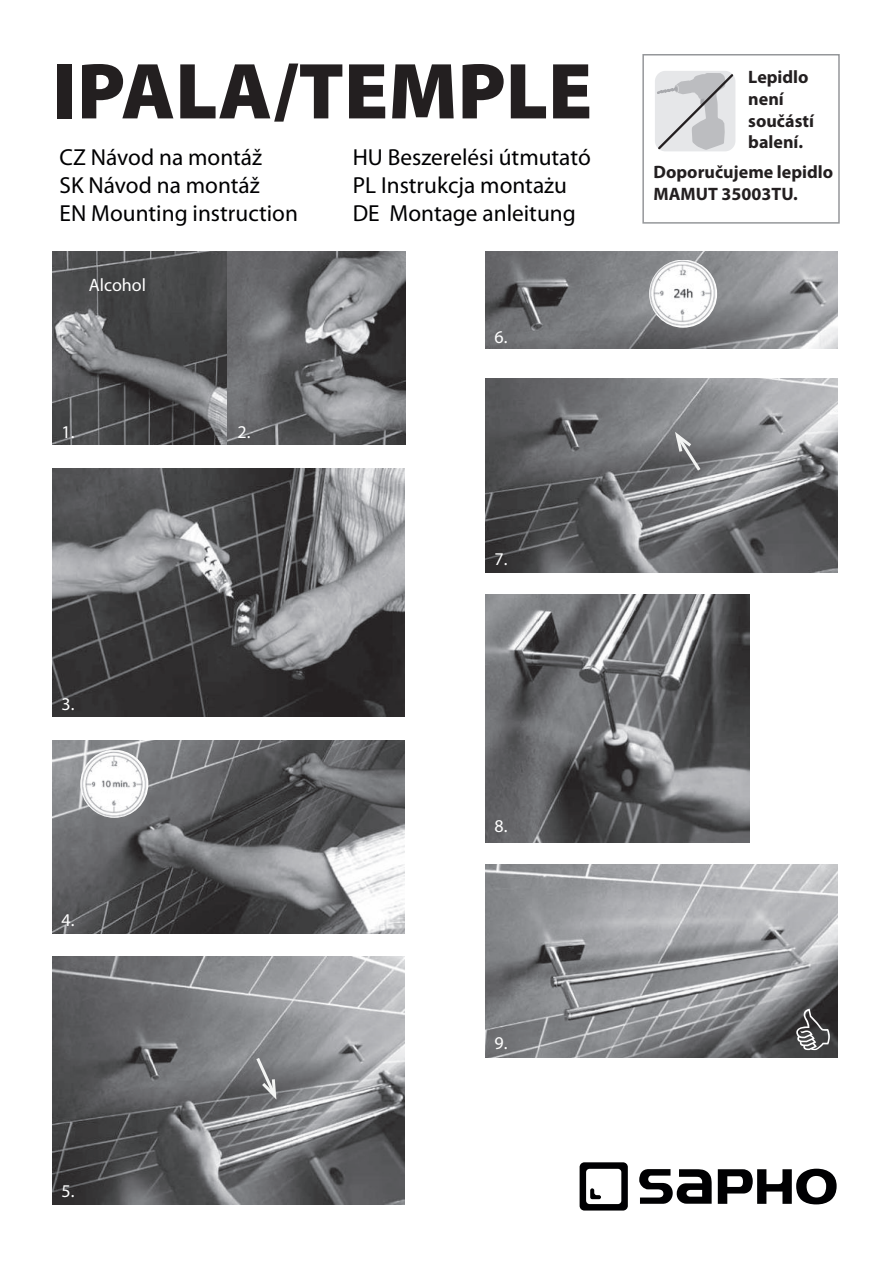
<style>
.page{position:relative;width:893px;height:1263px;background:#fff}
.page>*{position:absolute;margin:0;border:0;box-sizing:border-box;transform-origin:0 0}
.t1{font:700 83.1px "Myriad Pro";color:#000002}
.t2{font:700 81.6px "Myriad Pro";color:#000002}
.t3{font:900 80.1px "Myriad Pro";color:#231f20}
.t4{font:23.25px/27.9px "Myriad Pro";color:#000002}
.t5{font:700 18px/21.6px "Myriad Pro";color:#231f20}
.t6{font:18px "Myriad Pro";color:#fff}
</style>
<div class="page">
<img style="left:486px;top:379px;width:351px;height:193px">
<svg style="left:673px;top:428px;width:30px;height:46px"></svg>
<img style="left:52px;top:251px;width:176px;height:194px">
<img style="left:486px;top:251px;width:351px;height:98px">
<img style="left:228px;top:251px;width:177px;height:194px">
<img style="left:486px;top:864px;width:351px;height:194px">
<img style="left:486px;top:594px;width:263px;height:248px">
<img style="left:52px;top:740px;width:352px;height:193px">
<img style="left:52px;top:469px;width:352px;height:247px">
<img style="left:52px;top:957px;width:352px;height:247px">
<img style="left:649px;top:260px;width:68px;height:68px">
<img style="left:80px;top:750px;width:68px;height:68px">
<svg style="left:254px;top:1054px;width:25px;height:49px"></svg>
<svg style="left:639px;top:1169px;width:73px;height:35px"></svg>
<svg style="left:718px;top:1169px;width:119px;height:35px"></svg>
<svg style="left:580px;top:1162px;width:48px;height:48px"></svg>
<div style="left:655px;top:71px;width:80px;height:80px;background:#e6e7e9;border-radius:11px"></div>
<svg style="left:656px;top:72px;width:79px;height:79px"></svg>
<div style="left:642px;top:54px;width:198px;height:170px;border:2px solid #95979a"></div>
<svg style="left:796px;top:1008px;width:34px;height:42px"></svg>
<h3 class="t3" style="left:53px;top:44px;width:541px">IPALA/TEMPLE</h3>
<h1 class="t1" style="left:265px;top:46px;width:154px">ALA</h1>
<p class="t4" style="left:353px;top:145px;width:240px">HU Beszerelési útmutató<br>PL Instrukcja montażu<br>DE Montage anleitung</p>
<h1 class="t1" style="left:385px;top:46px;width:25px">I</h1>
<h2 class="t2" style="left:215px;top:63px;width:217px">IPALA</h2>
<p class="t4" style="left:60px;top:145px;width:240px">CZ Návod na montáž<br>SK Návod na montáž<br>EN Mounting instruction</p>
<p class="t6" style="left:89px;top:278px;width:59px">Alcohol</p>
<p class="t6" style="left:62px;top:425px;width:14px">1.</p>
<p class="t6" style="left:238px;top:425px;width:14px">2.</p>
<p class="t6" style="left:62px;top:697px;width:14px">3.</p>
<p class="t6" style="left:62px;top:913px;width:14px">4.</p>
<p class="t6" style="left:62px;top:1184px;width:14px">5.</p>
<p class="t6" style="left:494px;top:330px;width:14px">6.</p>
<p class="t6" style="left:494px;top:552px;width:14px">7.</p>
<p class="t6" style="left:494px;top:819px;width:14px">8.</p>
<p class="t6" style="left:494px;top:1036px;width:14px">9.</p>
<p class="t5" style="left:748px;top:68px;width:67px">Lepidlo není součástí balení.</p>
<p class="t5" style="left:654px;top:163px;width:181px">Doporučujeme lepidlo<br>MAMUT 35003TU.</p>
</div>
